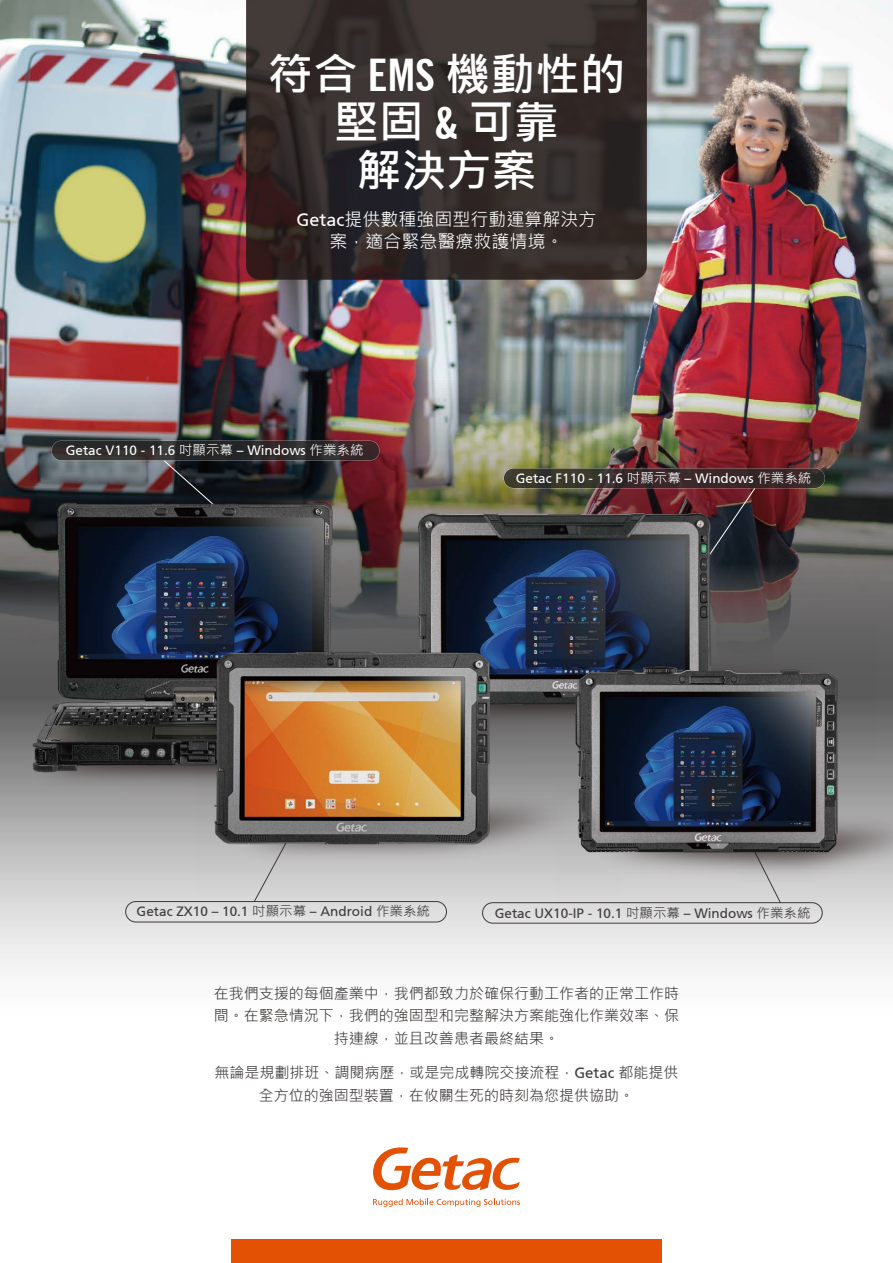
<style>
.page{position:relative;width:893px;height:1263px;background:#fff}
.page>*{position:absolute;margin:0;border:0;box-sizing:border-box;transform-origin:0 0}
.t1{font:700 45px/48px "Microsoft Jheng Hei";color:#fff;text-align:center}
.t2{font:18px/21.6px "Microsoft Jheng Hei";color:#fff;text-align:center}
.t3{font:15px/22.5px "Microsoft Jheng Hei";color:#3e3a39;text-align:center}
.t4{font:13.5px "Frutiger 55 Roman";color:#3e3a39}
.t5{font:13.5px "Frutiger 55 Roman";color:#fff}
.s1{font-family:"Trade Gothic No.20";font-stretch:condensed}
.s2{font-family:"Frutiger 55 Roman"}
.s3{font-family:"Microsoft Jheng Hei"}
</style>
<div class="page">
<img style="left:0;top:0;width:893px;height:280px">
<svg style="left:246px;top:0;width:401px;height:280px;background:#342c2b"></svg>
<img style="left:0;top:280px;width:893px;height:691px">
<svg style="left:51px;top:440px;width:329px;height:21px"></svg>
<div style="left:51px;top:440px;width:329px;height:21px;border:1px solid #fff;border-radius:10px"></div>
<svg style="left:730px;top:489px;width:26px;height:106px;background:#2d272e"></svg>
<svg style="left:503px;top:468px;width:322px;height:20px;background:#362727"></svg>
<div style="left:503px;top:468px;width:322px;height:21px;border:1px solid #fff;border-radius:10px"></div>
<svg style="left:373px;top:1147px;width:147px;height:43px"></svg>
<svg style="left:373px;top:1198px;width:147px;height:9px"></svg>
<div style="left:231px;top:1239px;width:431px;height:24px;background:#e35204"></div>
<svg style="left:253px;top:893px;width:93px;height:8px"></svg>
<div style="left:125px;top:901px;width:322px;height:21px;border:1px solid #3e3a39;border-radius:10px"></div>
<div style="left:482px;top:902px;width:341px;height:21px;border:1px solid #3e3a39;border-radius:10px"></div>
<img style="left:0;top:679px;width:185px;height:144px">
<img style="left:11px;top:446px;width:369px;height:368px">
<img style="left:375px;top:624px;width:503px;height:137px">
<img style="left:400px;top:440px;width:330px;height:321px">
<img style="left:555px;top:780px;width:338px;height:131px">
<img style="left:196px;top:761px;width:424px;height:132px">
<img style="left:185px;top:636px;width:338px;height:225px">
<img style="left:557px;top:658px;width:307px;height:205px">
<h1 class="t1" style="left:268px;top:50px;width:359px">符合 <span class="s1">EMS</span> 機動性的堅固 <span class="s1">&amp;</span> 可靠<br>解決方案</h1>
<p class="t2" style="left:296px;top:209px;width:302px"><span class="s2">Getac</span>提供數種強固型行動運算解決方案，適合緊急醫療救護情境。</p>
<p class="t5" style="left:66px;top:442px;width:299px">Getac V110 - 11.6 <span class="s3">吋顯示幕</span> – Windows <span class="s3">作業系統</span></p>
<p class="t5" style="left:516px;top:470px;width:297px">Getac F110 - 11.6 <span class="s3">吋顯示幕</span> – Windows <span class="s3">作業系統</span></p>
<p class="t4" style="left:137px;top:903px;width:295px">Getac ZX10 – 10.1 <span class="s3">吋顯示幕</span> – Android <span class="s3">作業系統</span></p>
<p class="t4" style="left:495px;top:905px;width:317px">Getac UX10-IP - 10.1 <span class="s3">吋顯示幕</span> – Windows <span class="s3">作業系統</span></p>
<p class="t3" style="left:214px;top:982px;width:466px">在我們支援的每個產業中，我們都致力於確保行動工作者的正常工作時間。在緊急情況下，我們的強固型和完整解決方案能強化作業效率、保持連線，並且改善患者最終結果。</p>
<p class="t3" style="left:214px;top:1062px;width:466px">無論是規劃排班、調閱病歷，或是完成轉院交接流程，<span class="s2">Getac</span> 都能提供全方位的強固型裝置，在攸關生死的時刻為您提供協助。</p>
</div>
